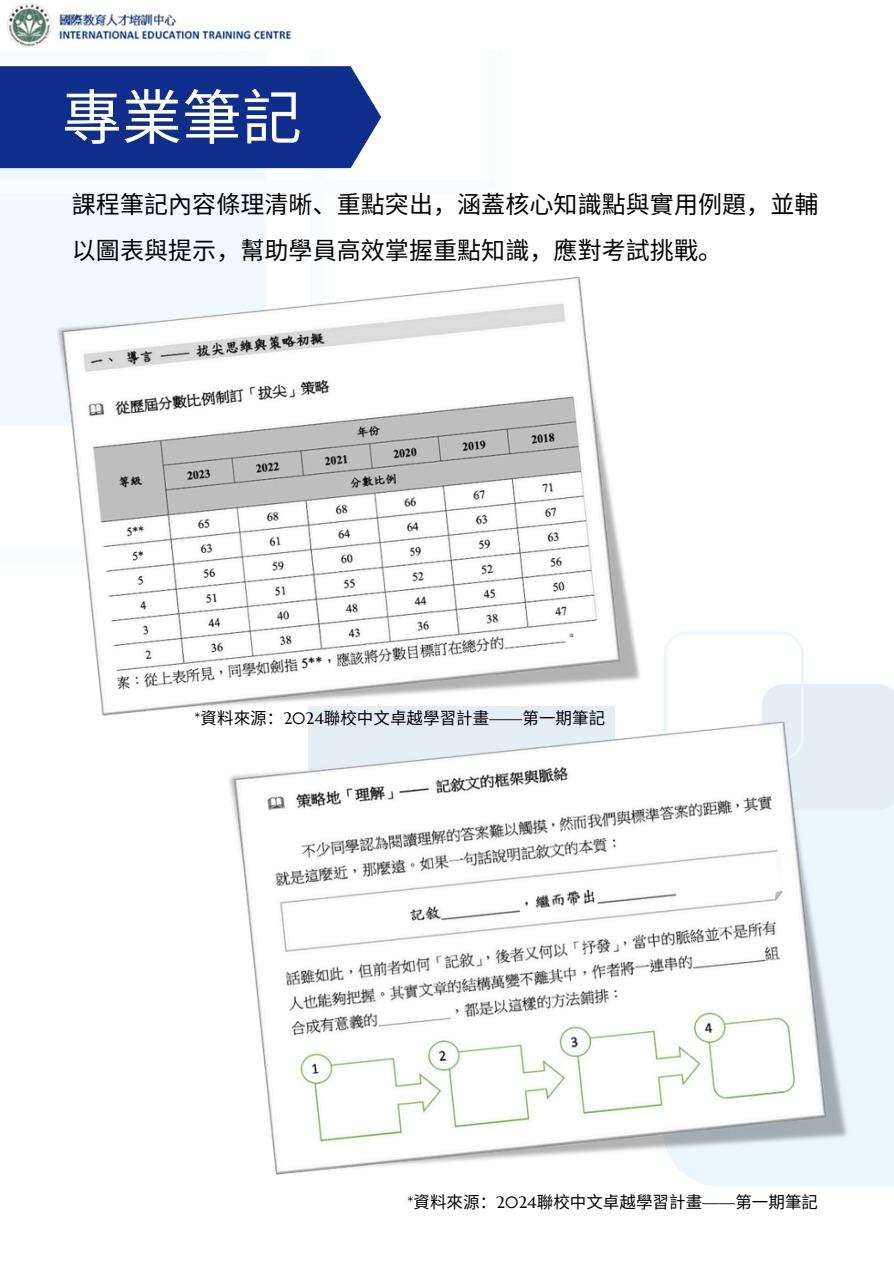
<style>
.page{position:relative;width:894px;height:1264px;background:#fff}
.page>*{position:absolute;margin:0;border:0;box-sizing:border-box;transform-origin:0 0}
.t1{font:60px "Noto Sans CJ Ksc";color:#fff}
.t2{font:24px/46.2px "Noto Sans CJ Ksc";letter-spacing:.005em;color:#000}
.t3{font:16.5px "Noto Sans CJ Ksc";letter-spacing:.005em;color:#000}
.s1{font-family:"Marcellus"}
</style>
<div class="page">
<svg style="left:0;top:168px;width:324px;height:257px;fill:#f2f9fe"></svg>
<div style="left:853px;top:810px;width:40px;height:376px;background:#eaf7ff"></div>
<svg style="left:664px;top:631px;width:229px;height:179px"></svg>
<div style="left:0;top:66px;width:381px;height:102px;background:#0f2e8b"></div>
<img style="left:51px;top:265px;width:589px;height:451px">
<img style="left:223px;top:709px;width:630px;height:478px">
<img style="left:7px;top:3px;width:284px;height:44px">
<p class="t1" style="left:62px;top:70px;width:241px">專業筆記</p>
<p class="t2" style="left:72px;top:180px;width:747px">課程筆記內容條理清晰、重點突出，涵蓋核心知識點與實用例題，並輔以圖表與提示，幫助學員高效掌握重點知識，應對考試挑戰。</p>
<h2 class="t3" style="left:194px;top:704px;width:412px"><span class="s1">*</span>資料來源：<span class="s1">2024</span>聯校中文卓越學習計畫<span class="s1">——</span>第一期筆記</h2>
<h1 class="t3" style="left:407px;top:1189px;width:412px"><span class="s1">*</span>資料來源：<span class="s1">2024</span>聯校中文卓越學習計畫<span class="s1">——</span>第一期筆記</h1>
</div>
